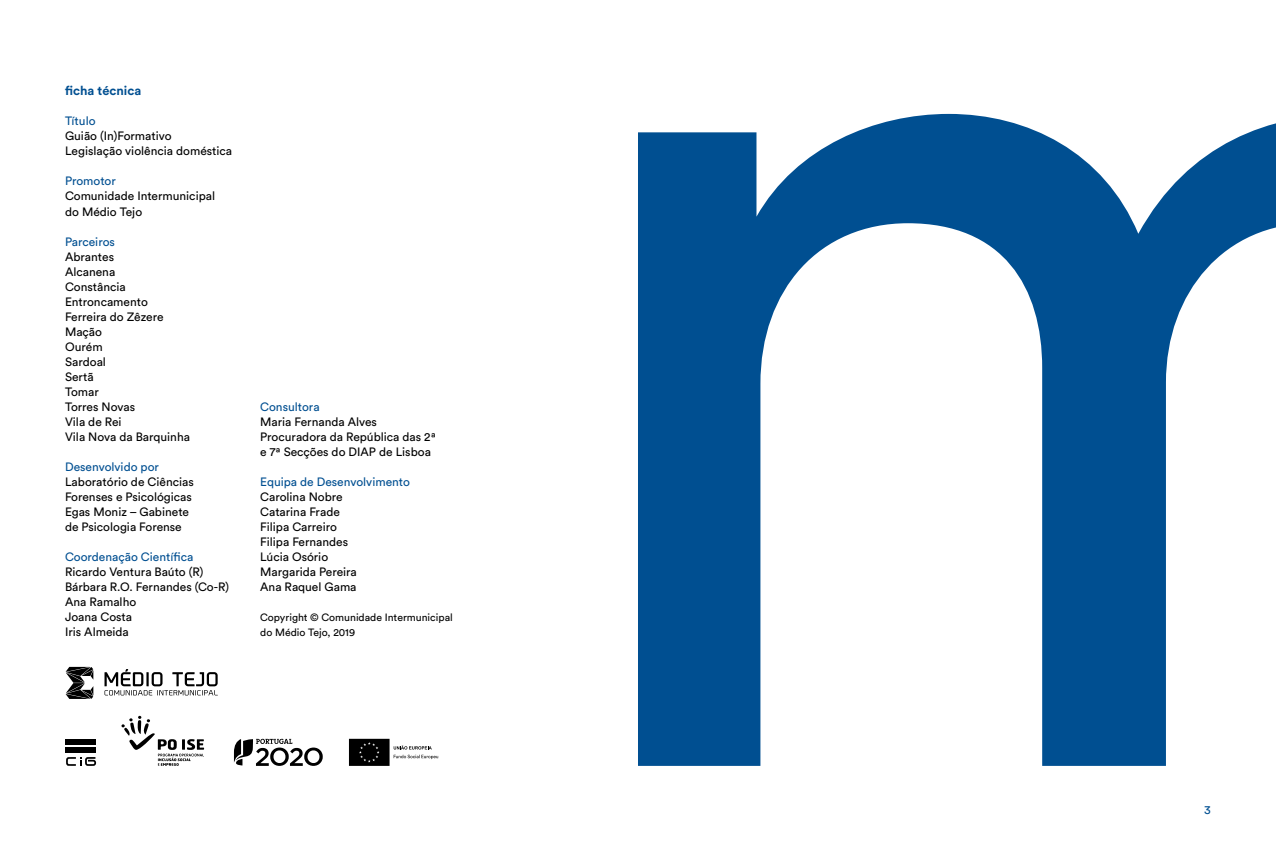
<style>
.page{position:relative;width:1276px;height:851px;background:#fff}
.page>*{position:absolute;margin:0;border:0;box-sizing:border-box;transform-origin:0 0}
.t1{font:700 12.75px "Circular Std";color:#004f91}
.t2{font:12px/15px "Circular Std";color:#000}
.t3{font:12px "Circular Std";color:#004f91}
.t4{font:12px "Circular Std";color:#004f91}
.t5{font:10.5px/15px "Circular Std";color:#000}
</style>
<div class="page">
<svg style="left:234px;top:738px;width:89px;height:27px"></svg>
<svg style="left:121px;top:715px;width:83px;height:51px"></svg>
<div style="left:66px;top:738px;width:30px;height:6px;background:#000"></div>
<div style="left:66px;top:747px;width:30px;height:5px;background:#000"></div>
<svg style="left:66px;top:757px;width:30px;height:8px"></svg>
<svg style="left:349px;top:738px;width:89px;height:27px"></svg>
<svg style="left:104px;top:669px;width:114px;height:26px"></svg>
<svg style="left:66px;top:666px;width:27px;height:32px"></svg>
<svg style="left:638px;top:114px;width:638px;height:651px"></svg>
<p class="t1" style="left:65px;top:83px;width:78px">ficha técnica</p>
<p class="t3" style="left:65px;top:114px;width:32px">Título</p>
<p class="t2" style="left:65px;top:128px;width:169px">Guião (In)Formativo<br>Legislação violência doméstica</p>
<p class="t3" style="left:65px;top:174px;width:52px">Promotor</p>
<p class="t2" style="left:65px;top:188px;width:152px">Comunidade Intermunicipal do Médio Tejo</p>
<p class="t3" style="left:65px;top:234px;width:51px">Parceiros</p>
<p class="t2" style="left:65px;top:248px;width:126px">Abrantes<br>Alcanena<br>Constância<br>Entroncamento<br>Ferreira do Zêzere<br>Mação<br>Ourém<br>Sardoal<br>Sertã<br>Tomar<br>Torres Novas<br>Vila de Rei<br>Vila Nova da Barquinha</p>
<p class="t3" style="left:65px;top:459px;width:95px">Desenvolvido por</p>
<p class="t2" style="left:65px;top:473px;width:130px">Laboratório de Ciências<br>Forenses e Psicológicas<br>Egas Moniz – Gabinete de Psicologia Forense</p>
<p class="t3" style="left:65px;top:549px;width:130px">Coordenação Científica</p>
<p class="t2" style="left:65px;top:563px;width:166px">Ricardo Ventura Baúto (R)<br>Bárbara R.O. Fernandes (Co-R)<br>Ana Ramalho<br>Joana Costa<br>Iris Almeida</p>
<p class="t3" style="left:260px;top:399px;width:61px">Consultora</p>
<p class="t2" style="left:260px;top:413px;width:177px">Maria Fernanda Alves<br>Procuradora da República das 2ª e 7ª Secções do DIAP de Lisboa</p>
<p class="t3" style="left:260px;top:474px;width:151px">Equipa de Desenvolvimento</p>
<p class="t2" style="left:260px;top:488px;width:98px">Carolina Nobre<br>Catarina Frade<br>Filipa Carreiro<br>Filipa Fernandes<br>Lúcia Osório<br>Margarida Pereira<br>Ana Raquel Gama</p>
<p class="t5" style="left:260px;top:609px;width:194px">Copyright © Comunidade Intermunicipal do Médio Tejo, 2019</p>
<p class="t4" style="left:1204px;top:802px;width:8px">3</p>
</div>
